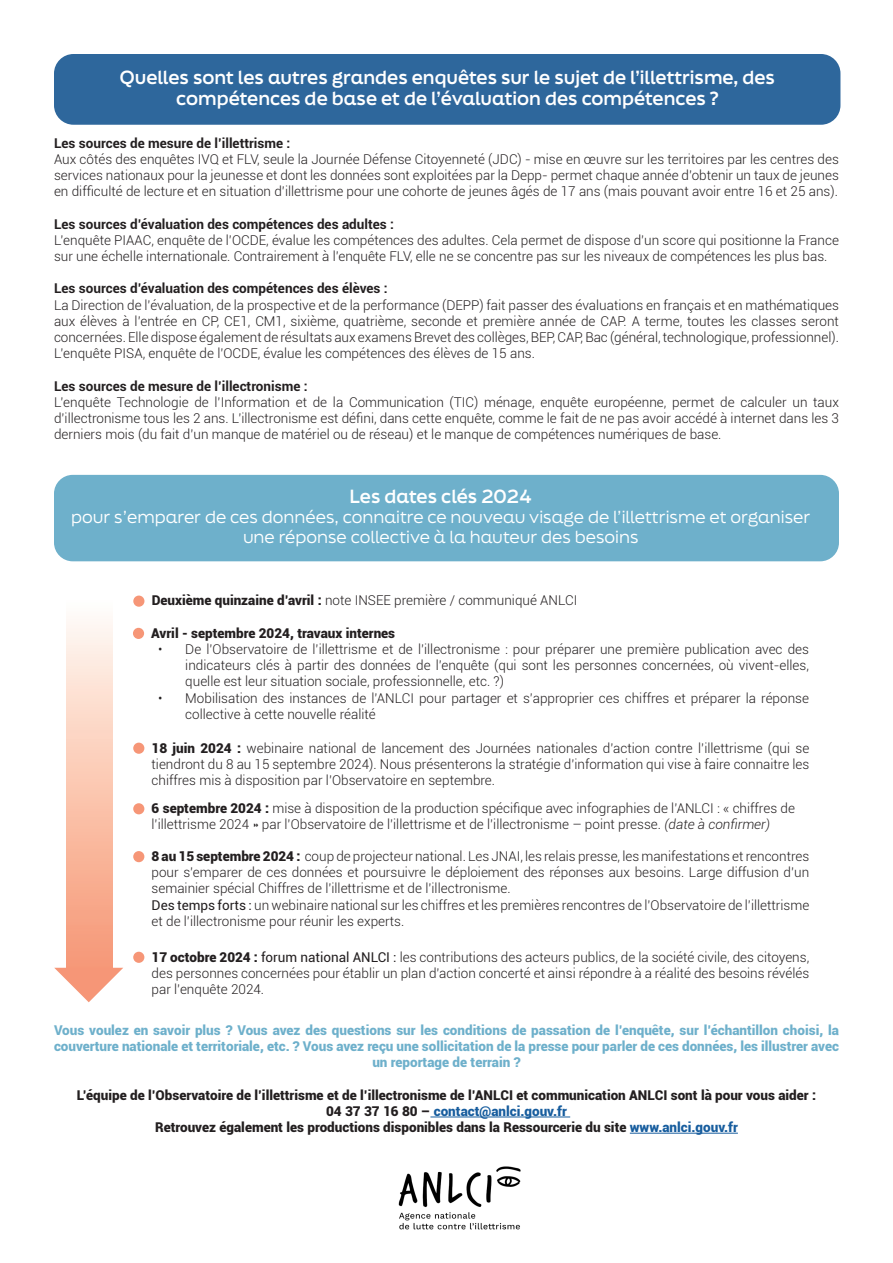
<style>
.page{position:relative;width:893px;height:1263px;background:#fff}
.page>*{position:absolute;margin:0;border:0;box-sizing:border-box;transform-origin:0 0}
.t1{font:700 18px/21.6px "Final Six";color:#fff;text-align:center}
.t2{font:16.5px/19.8px "Final Six";color:#fff;text-align:center}
.t3{font:300 13.5px/16.2px "Roboto";color:#231f20;text-align:justify}
.t4{font:900 13.5px/16.2px "Roboto";color:#6eb0cb;text-align:center}
.t5{font:900 13.5px "Roboto";color:#231f20}
.t6{font:700 13.5px "Roboto";color:#231f20}
.t7{font:900 13.5px "Roboto";color:#175d9e}
.s1{font-weight:900}
.s2{font-style:italic}
.s3{font-weight:400}
.s4{color:#231f20}
.s5{color:#175d9e}
</style>
<div class="page">
<div style="left:56px;top:56px;width:783px;height:67px;background:#2e679c;border-radius:18px"></div>
<div style="left:54px;top:54px;width:786px;height:71px;border:3px solid #2e679c;border-radius:18px"></div>
<div style="left:55px;top:476px;width:783px;height:85px;background:#6eb0cb;border-radius:18px"></div>
<div style="left:54px;top:475px;width:785px;height:86px;border:2px solid #6eb0cb;border-radius:18px"></div>
<div style="left:66px;top:599px;width:47px;height:370px;background:linear-gradient(to bottom,#fffdf8,#f69672)"></div>
<svg style="left:54px;top:968px;width:69px;height:34px"></svg>
<div style="left:133px;top:595px;width:11px;height:12px;background:#f69677;border-radius:50%"></div>
<div style="left:133px;top:628px;width:11px;height:11px;background:#f69677;border-radius:50%"></div>
<div style="left:133px;top:743px;width:11px;height:11px;background:#f69677;border-radius:50%"></div>
<div style="left:133px;top:803px;width:11px;height:11px;background:#f69677;border-radius:50%"></div>
<div style="left:133px;top:851px;width:11px;height:11px;background:#f69677;border-radius:50%"></div>
<div style="left:133px;top:952px;width:11px;height:11px;background:#f69677;border-radius:50%"></div>
<hr style="left:430px;top:1117px;width:140px;height:1px;background:#175d9e">
<hr style="left:630px;top:1133px;width:108px;height:1px;background:#175d9e">
<img style="left:398px;top:1166px;width:123px;height:64px">
<p class="t1" style="left:120px;top:66px;width:657px">Quelles sont les autres grandes enquêtes sur le sujet de l’illettrisme, des compétences de base et de l’évaluation des compétences ?</p>
<p class="t6" style="left:54px;top:133px;width:238px">Les sources de mesure de l’illettrisme :</p>
<p class="t3" style="left:54px;top:150px;width:786px">Aux côtés des enquêtes IVQ et FLV, seule la Journée Défense Citoyenneté (JDC) - mise en œuvre sur les territoires par les centres des services nationaux pour la jeunesse et dont les données sont exploitées par la Depp- permet chaque année d’obtenir un taux de jeunes en difficulté de lecture et en situation d’illettrisme pour une cohorte de jeunes âgés de 17 ans (mais pouvant avoir entre 16 et 25 ans).</p>
<p class="t6" style="left:54px;top:214px;width:342px">Les sources d’évaluation des compétences des adultes :</p>
<p class="t3" style="left:54px;top:231px;width:786px">L’enquête PIAAC, enquête de l’OCDE, évalue les compétences des adultes. Cela permet de dispose d’un score qui positionne la France sur une échelle internationale. Contrairement à l’enquête FLV, elle ne se concentre pas sur les niveaux de compétences les plus bas.</p>
<p class="t6" style="left:54px;top:279px;width:335px">Les sources d’évaluation des compétences des élèves :</p>
<p class="t3" style="left:54px;top:296px;width:786px">La Direction de l’évaluation, de la prospective et de la performance (DEPP) fait passer des évaluations en français et en mathématiques aux élèves à l’entrée en CP, CE1, CM1, sixième, quatrième, seconde et première année de CAP. A terme, toutes les classes seront concernées. Elle dispose également de résultats aux examens Brevet des collèges, BEP, CAP, Bac (général, technologique, professionnel).</p>
<p class="t3" style="left:54px;top:345px;width:482px">L’enquête PISA, enquête de l’OCDE, évalue les compétences des élèves de 15 ans.</p>
<p class="t6" style="left:54px;top:376px;width:255px">Les sources de mesure de l’illectronisme :</p>
<p class="t3" style="left:54px;top:393px;width:786px">L’enquête Technologie de l’Information et de la Communication (TIC) ménage, enquête européenne, permet de calculer un taux d’illectronisme tous les 2 ans. L’illectronisme est défini, dans cette enquête, comme le fait de ne pas avoir accédé à internet dans les 3 derniers mois (du fait d’un manque de matériel ou de réseau) et le manque de compétences numériques de base.</p>
<p class="t1" style="left:349px;top:485px;width:184px">Les dates clés 2024</p>
<p class="t2" style="left:71px;top:507px;width:740px">pour s’emparer de ces données, connaitre ce nouveau visage de l’illettrisme et organiser une réponse collective à la hauteur des besoins</p>
<p class="t3" style="left:152px;top:592px;width:427px"><span class="s1">Deuxième quinzaine d’avril :</span> note INSEE première / communiqué ANLCI</p>
<p class="t5" style="left:151px;top:623px;width:245px">Avril - septembre 2024, travaux internes</p>
<p class="t3" style="left:185px;top:641px;width:625px;text-indent:-27px">• De l’Observatoire de l’illettrisme et de l’illectronisme : pour préparer une première publication avec des indicateurs clés à partir des données de l’enquête (qui sont les personnes concernées, où vivent-elles, quelle est leur situation sociale, professionnelle, etc. ?)</p>
<p class="t3" style="left:185px;top:689px;width:625px;text-indent:-27px">• Mobilisation des instances de l’ANLCI pour partager et s’approprier ces chiffres et préparer la réponse collective à cette nouvelle réalité</p>
<p class="t3" style="left:152px;top:739px;width:659px"><span class="s1">18 juin 2024 :</span> webinaire national de lancement des Journées nationales d’action contre l’illettrisme (qui se tiendront du 8 au 15 septembre 2024). Nous présenterons la stratégie d’information qui vise à faire connaitre les chiffres mis à disposition par l’Observatoire en septembre.</p>
<p class="t3" style="left:152px;top:800px;width:645px"><span class="s1">6 septembre 2024 :</span> mise à disposition de la production spécifique avec infographies de l’ANLCI : « chiffres de l’illettrisme 2024 » par l’Observatoire de l’illettrisme et de l’illectronisme – point presse. <span class="s2">(date à confirmer)</span></p>
<p class="t3" style="left:152px;top:848px;width:659px"><span class="s1">8 au 15 septembre 2024 :</span> coup de projecteur national. Les JNAI, les relais presse, les manifestations et rencontres pour s’emparer de ces données et poursuivre le déploiement des réponses aux besoins. Large diffusion d’un semainier spécial Chiffres de l’illettrisme et de l’illectronisme.</p>
<p class="t3" style="left:152px;top:896px;width:659px"><span class="s3">Des temps forts :</span> un webinaire national sur les chiffres et les premières rencontres de l’Observatoire de l’illettrisme et de l’illectronisme pour réunir les experts.</p>
<p class="t3" style="left:152px;top:948px;width:659px"><span class="s1">17 octobre 2024 :</span> <span class="s3">forum national ANLCI :</span> les contributions des acteurs publics, de la société civile, des citoyens, des personnes concernées pour établir un plan d’action concerté et ainsi répondre à a réalité des besoins révélés par l’enquête 2024.</p>
<p class="t4" style="left:54px;top:1021px;width:786px">Vous voulez en savoir plus ? Vous avez des questions sur les conditions de passation de l’enquête, sur l’échantillon choisi, la couverture nationale et territoriale, etc. ? Vous avez reçu une sollicitation de la presse pour parler de ces données, les illustrer avec un reportage de terrain ?</p>
<p class="t5" style="left:77px;top:1085px;width:741px">L’équipe de l’Observatoire de l’illettrisme et de l’illectronisme de l’ANLCI et communication ANLCI sont là pour vous aider :</p>
<p class="t7" style="left:326px;top:1101px;width:242px"><span class="s4">04 37 37 16 80 –</span> contact@anlci.gouv.fr</p>
<p class="t5" style="left:155px;top:1118px;width:584px">Retrouvez également les productions disponibles dans la Ressourcerie du site <span class="s5">www.anlci.gouv.fr</span></p>
</div>
